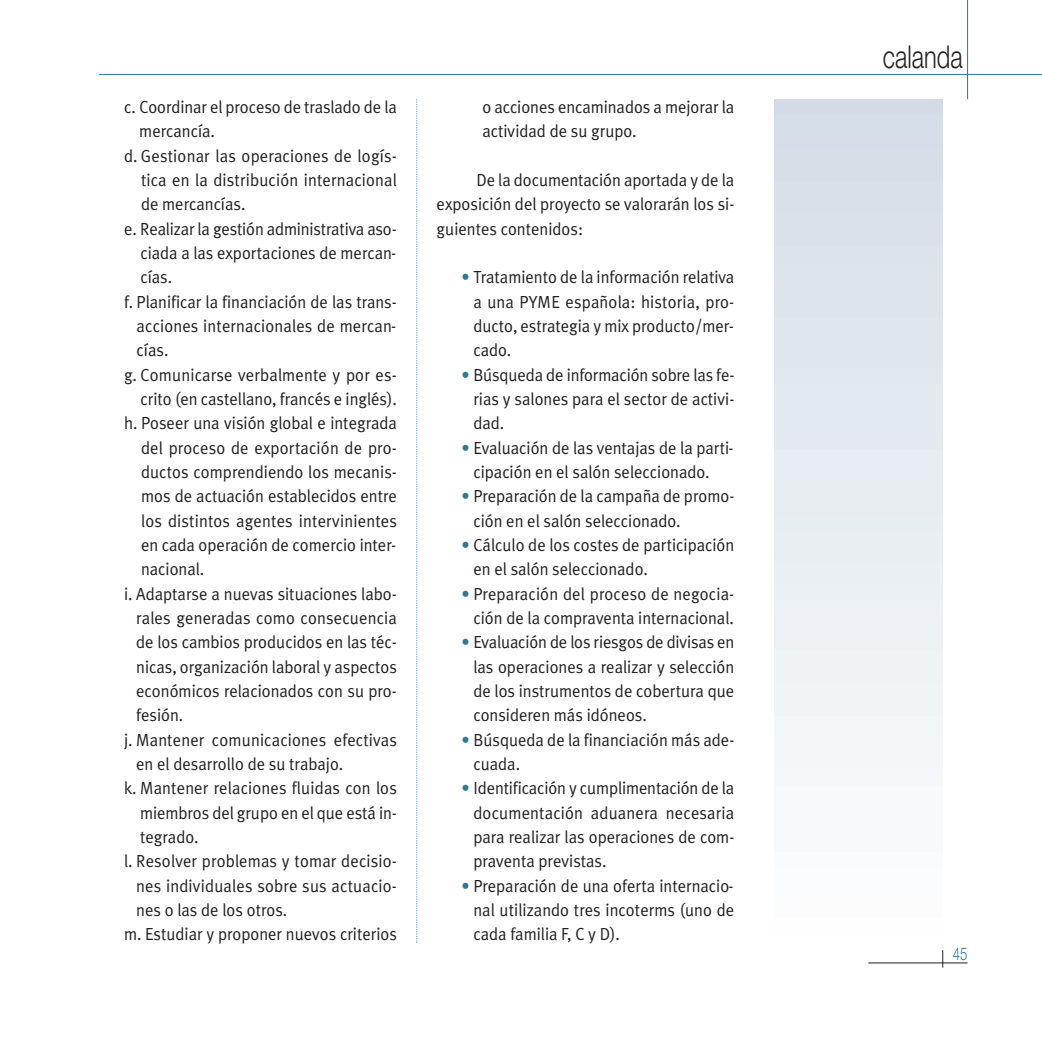
<style>
.page{position:relative;width:1042px;height:1042px;background:#fff}
.page>*{position:absolute;margin:0;border:0;box-sizing:border-box;transform-origin:0 0}
.t1{font:300 31.5px "Helvetica Neue";color:#231f20;scale:.75 1}
.t2{font:17.5px/24.3px "Meta Plus Normal";color:#231f20;text-align:justify;scale:.95 1}
.t3{font:300 17.5px "Helvetica Neue";color:#317694;scale:.75 1}
.s1{color:#317694}
</style>
<div class="page">
<hr style="left:99px;top:74px;width:943px;height:1px;background:#317694">
<hr style="left:967px;top:0;width:1px;height:99px;background:#317694">
<hr style="left:868px;top:962px;width:99px;height:1px;background:#231f20">
<svg style="left:942px;top:950px;width:1px;height:17px"></svg>
<div style="left:774px;top:99px;width:169px;height:844px;background:linear-gradient(to bottom,#d3dce6,#fdfefe)"></div>
<svg style="left:416px;top:99px;width:1px;height:844px"></svg>
<p class="t2" style="left:124px;top:96px;width:289px">c. Coordinar el proceso de traslado de la</p>
<p class="t2" style="left:139px;top:120px;width:81px">mercancía.</p>
<p class="t2" style="left:124px;top:145px;width:289px">d. Gestionar las operaciones de logís-</p>
<p class="t2" style="left:141px;top:169px;width:271px">tica en la distribución internacional</p>
<p class="t2" style="left:141px;top:193px;width:111px">de mercancías.</p>
<p class="t2" style="left:124px;top:218px;width:289px">e. Realizar la gestión administrativa aso-</p>
<p class="t2" style="left:140px;top:242px;width:271px">ciada a las exportaciones de mercan-</p>
<p class="t2" style="left:140px;top:266px;width:35px">cías.</p>
<p class="t2" style="left:124px;top:291px;width:289px">f. Planificar la financiación de las trans-</p>
<p class="t2" style="left:137px;top:315px;width:275px">acciones internacionales de mercan-</p>
<p class="t2" style="left:137px;top:339px;width:35px">cías.</p>
<p class="t2" style="left:124px;top:364px;width:289px">g. Comunicarse verbalmente y por es-</p>
<p class="t2" style="left:141px;top:388px;width:271px">crito (en castellano, francés e inglés).</p>
<p class="t2" style="left:124px;top:412px;width:289px">h. Poseer una visión global e integrada</p>
<p class="t2" style="left:141px;top:437px;width:271px">del proceso de exportación de pro-</p>
<p class="t2" style="left:141px;top:461px;width:271px">ductos comprendiendo los mecanis-</p>
<p class="t2" style="left:141px;top:485px;width:271px">mos de actuación establecidos entre</p>
<p class="t2" style="left:141px;top:510px;width:271px">los distintos agentes intervinientes</p>
<p class="t2" style="left:141px;top:534px;width:270px">en cada operación de comercio inter-</p>
<p class="t2" style="left:141px;top:558px;width:68px">nacional.</p>
<p class="t2" style="left:124px;top:583px;width:289px">i. Adaptarse a nuevas situaciones labo-</p>
<p class="t2" style="left:136px;top:607px;width:276px">rales generadas como consecuencia</p>
<p class="t2" style="left:136px;top:631px;width:276px">de los cambios producidos en las téc-</p>
<p class="t2" style="left:136px;top:656px;width:276px">nicas, organización laboral y aspectos</p>
<p class="t2" style="left:136px;top:680px;width:276px">económicos relacionados con su pro-</p>
<p class="t2" style="left:136px;top:704px;width:51px">fesión.</p>
<p class="t2" style="left:124px;top:728px;width:289px">j. Mantener comunicaciones efectivas</p>
<p class="t2" style="left:136px;top:753px;width:219px">en el desarrollo de su trabajo.</p>
<p class="t2" style="left:124px;top:777px;width:289px">k. Mantener relaciones fluidas con los</p>
<p class="t2" style="left:140px;top:801px;width:272px">miembros del grupo en el que está in-</p>
<p class="t2" style="left:140px;top:826px;width:63px">tegrado.</p>
<p class="t2" style="left:124px;top:850px;width:289px">l. Resolver problemas y tomar decisio-</p>
<p class="t2" style="left:136px;top:874px;width:276px">nes individuales sobre sus actuacio-</p>
<p class="t2" style="left:136px;top:899px;width:161px">nes o las de los otros.</p>
<p class="t2" style="left:124px;top:923px;width:289px">m. Estudiar y proponer nuevos criterios</p>
<p class="t2" style="left:482px;top:96px;width:267px">o acciones encaminados a mejorar la actividad de su grupo.</p>
<p class="t2" style="left:437px;top:169px;width:315px;text-indent:40px">De la documentación aportada y de la exposición del proyecto se valorarán los si&shy;guientes contenidos:</p>
<p class="t2" style="left:473px;top:266px;width:276px;text-indent:-12px"><span class="s1">•</span> Tratamiento de la información relativa a una PYME española: historia, pro&shy;ducto, estrategia y mix producto/mer&shy;cado.</p>
<p class="t2" style="left:473px;top:364px;width:276px;text-indent:-12px"><span class="s1">•</span> Búsqueda de información sobre las fe&shy;rias y salones para el sector de activi&shy;dad.</p>
<p class="t2" style="left:473px;top:437px;width:275px;text-indent:-12px"><span class="s1">•</span> Evaluación de las ventajas de la parti&shy;cipación en el salón seleccionado.</p>
<p class="t2" style="left:473px;top:485px;width:276px;text-indent:-12px"><span class="s1">•</span> Preparación de la campaña de promo&shy;ción en el salón seleccionado.</p>
<p class="t2" style="left:473px;top:534px;width:276px;text-indent:-12px"><span class="s1">•</span> Cálculo de los costes de participación en el salón seleccionado.</p>
<p class="t2" style="left:461px;top:583px;width:289px;text-align:right"><span class="s1">•</span> Preparación del proceso de negocia&shy;ción de la compraventa internacional.</p>
<p class="t2" style="left:473px;top:631px;width:276px;text-indent:-12px"><span class="s1">•</span> Evaluación de los riesgos de divisas en las operaciones a realizar y selección de los instrumentos de cobertura que consideren más idóneos.</p>
<p class="t2" style="left:473px;top:728px;width:276px;text-indent:-12px"><span class="s1">•</span> Búsqueda de la financiación más ade&shy;cuada.</p>
<p class="t2" style="left:473px;top:777px;width:276px;text-indent:-12px"><span class="s1">•</span> Identificación y cumplimentación de la documentación aduanera necesaria para realizar las operaciones de com&shy;praventa previstas.</p>
<p class="t2" style="left:473px;top:874px;width:276px;text-indent:-12px"><span class="s1">•</span> Preparación de una oferta internacio&shy;nal utilizando tres incoterms (uno de cada familia F, C y D).</p>
<h1 class="t1" style="left:883px;top:45px;width:108px">calanda</h1>
<p class="t3" style="left:953px;top:947px;width:21px">45</p>
</div>
